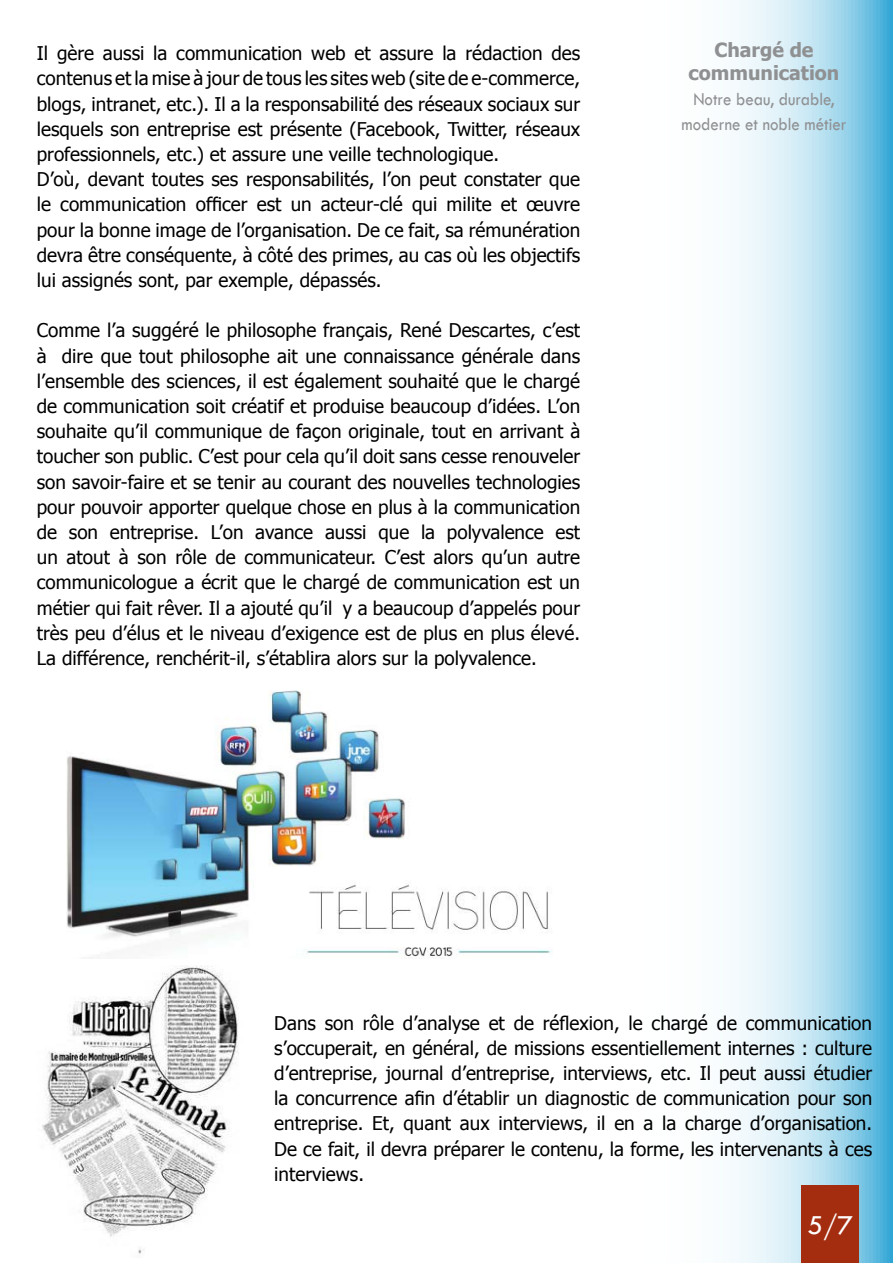
<style>
.page{position:relative;width:893px;height:1263px;background:#fff}
.page>*{position:absolute;margin:0;border:0;box-sizing:border-box;transform-origin:0 0}
.t1{font:28.5px "Tw Cen";color:#fff}
.t2{font:700 19.5px/23.4px "Tahoma";color:#8f9092;text-align:center}
.t3{font:18.9px/25.2px "Tahoma";color:#000;text-align:justify}
.t4{font:18.9px/25.2px "Tw Cen";color:#8f9092;text-align:center;scale:.89 1}
</style>
<div class="page">
<svg style="left:734px;top:0;width:159px;height:1263px;background:#b2deef"></svg>
<img style="left:66px;top:690px;width:487px;height:269px">
<img style="left:42px;top:965px;width:197px;height:289px">
<div style="left:801px;top:1185px;width:58px;height:78px;background:#a42d10"></div>
<p class="t3" style="left:37px;top:40px;width:545px;text-align:left">Il gère aussi la communication web et assure la rédaction des contenus et la mise à jour de tous les sites web (site de e-commerce, blogs, intranet, etc.). Il a la responsabilité des réseaux sociaux sur lesquels son entreprise est présente (Facebook, Twitter, réseaux professionnels, etc.) et assure une veille technologique.<br>D’où, devant toutes ses responsabilités, l’on peut constater que le communication officer est un acteur-clé qui milite et œuvre pour la bonne image de l’organisation. De ce fait, sa rémunération devra être conséquente, à côté des primes, au cas où les objectifs lui assignés sont, par exemple, dépassés.</p>
<p class="t3" style="left:37px;top:317px;width:545px">Comme l’a suggéré le philosophe français, René Descartes, c’est à dire que tout philosophe ait une connaissance générale dans l’ensemble des sciences, il est également souhaité que le chargé de communication soit créatif et produise beaucoup d’idées. L’on souhaite qu’il communique de façon originale, tout en arrivant à toucher son public. C’est pour cela qu’il doit sans cesse renouveler son savoir-faire et se tenir au courant des nouvelles technologies pour pouvoir apporter quelque chose en plus à la communication de son entreprise. L’on avance aussi que la polyvalence est un atout à son rôle de communicateur. C’est alors qu’un autre communicologue a écrit que le chargé de communication est un métier qui fait rêver. Il a ajouté qu’il y a beaucoup d’appelés pour très peu d’élus et le niveau d’exigence est de plus en plus élevé.<br>La différence, renchérit-il, s’établira alors sur la polyvalence.</p>
<p class="t2" style="left:689px;top:37px;width:152px">Chargé de communication</p>
<p class="t4" style="left:682px;top:87px;width:187px">Notre beau, durable, moderne et noble métier</p>
<p class="t3" style="left:274px;top:1009px;width:599px">Dans son rôle d’analyse et de réflexion, le chargé de communication s’occuperait, en général, de missions essentiellement internes : culture d’entreprise, journal d’entreprise, interviews, etc. Il peut aussi étudier la concurrence afin d’établir un diagnostic de communication pour son entreprise. Et, quant aux interviews, il en a la charge d’organisation.<br>De ce fait, il devra préparer le contenu, la forme, les intervenants à ces interviews.</p>
<h1 class="t1" style="left:807px;top:1208px;width:47px">5/7</h1>
</div>
